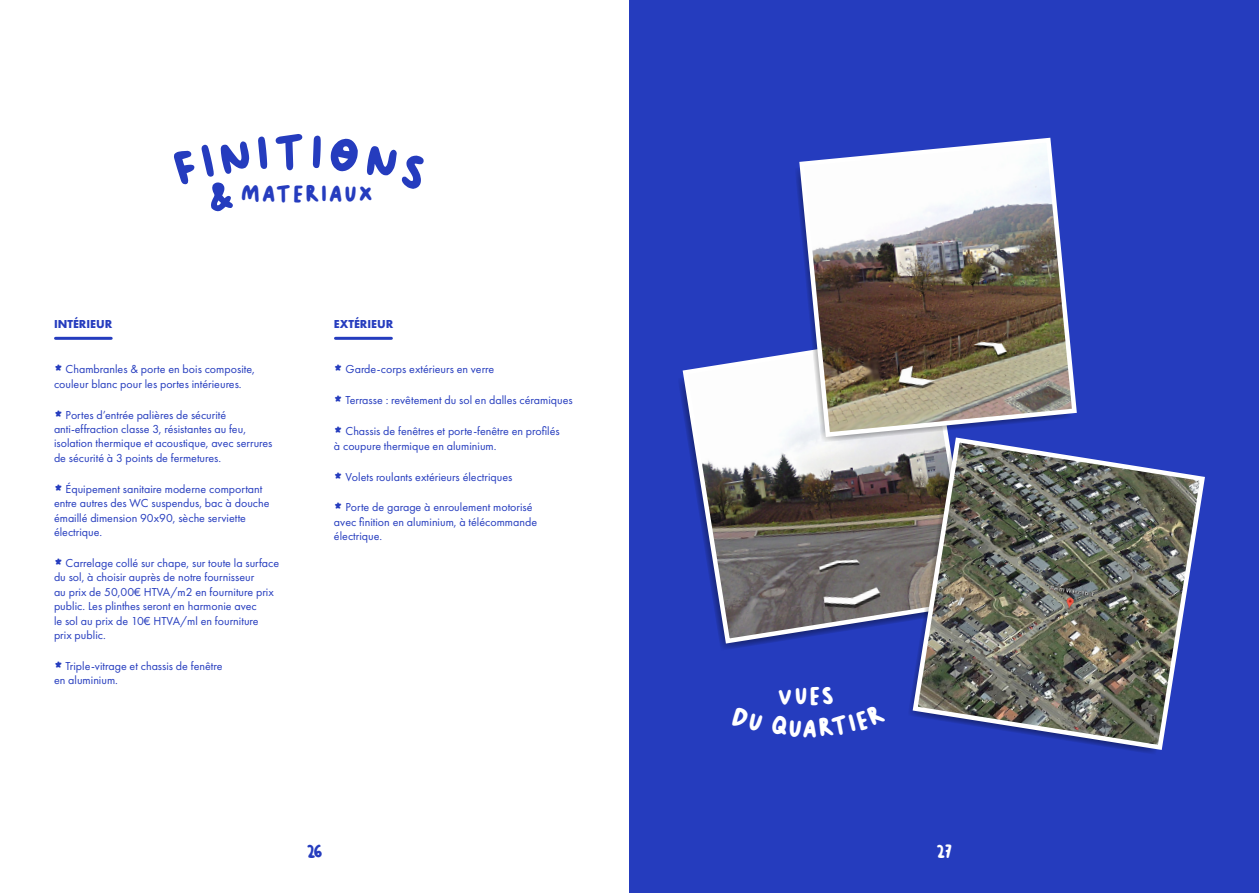
<style>
.page{position:relative;width:1259px;height:893px;background:#fff}
.page>*{position:absolute;margin:0;border:0;box-sizing:border-box;transform-origin:0 0}
.t1{font:32.55px "Kopi Senja Sans";color:#fff;scale:.96 1}
.t2{font:30.15px "Kopi Senja Sans";letter-spacing:-.005em;color:#253cbe}
.t3{font:21.15px "Kopi Senja Sans";color:#253cbe;scale:.96 1}
.t4{font:21.15px "Kopi Senja Sans";color:#fff;scale:.96 1}
.t5{font:12px/14.4px "Futura PT";color:#253cbe}
.t6{font:700 12px "Futura PT";color:#253cbe}
.s1{font-family:"Kopi Senja Sans";font-size:19.5px}
</style>
<div class="page">
<div style="left:629px;top:0;width:630px;height:893px;background:#253cbe"></div>
<hr style="left:56px;top:337px;width:55px;height:3px;background:#253cbe">
<hr style="left:335px;top:337px;width:56px;height:3px;background:#253cbe">
<svg style="left:680px;top:353px;width:224px;height:293px;background:#7f8095"></svg>
<svg style="left:904px;top:445px;width:250px;height:308px"></svg>
<svg style="left:792px;top:172px;width:118px;height:273px"></svg>
<img style="left:797px;top:137px;width:280px;height:302px">
<img style="left:910px;top:435px;width:295px;height:317px">
<h2 class="t2" style="left:240px;top:179px;width:135px">MATERIAUX</h2>
<p class="t6" style="left:54px;top:316px;width:60px">INTÉRIEUR</p>
<p class="t5" style="left:54px;top:362px;width:202px"><span class="s1">*</span> Chambranles &amp; porte en bois composite, couleur blanc pour les portes intérieures.</p>
<p class="t5" style="left:54px;top:407px;width:220px"><span class="s1">*</span> Portes d’entrée palières de sécurité anti-effraction classe 3, résistantes au feu, isolation thermique et acoustique, avec serrures de sécurité à 3 points de fermetures.</p>
<p class="t5" style="left:54px;top:481px;width:217px"><span class="s1">*</span> Équipement sanitaire moderne comportant entre autres des WC suspendus, bac à douche émaillé dimension 90x90, sèche serviette électrique.</p>
<p class="t5" style="left:54px;top:556px;width:227px"><span class="s1">*</span> Carrelage collé sur chape, sur toute la surface du sol, à choisir auprès de notre fournisseur<br>au prix de 50,00€ HTVA/m2 en fourniture prix public. Les plinthes seront en harmonie avec<br>le sol au prix de 10€ HTVA/ml en fourniture prix public.</p>
<p class="t5" style="left:54px;top:658px;width:170px"><span class="s1">*</span> Triple-vitrage et chassis de fenêtre en aluminium.</p>
<p class="t6" style="left:334px;top:316px;width:61px">EXTÉRIEUR</p>
<p class="t5" style="left:334px;top:362px;width:162px"><span class="s1">*</span> Garde-corps extérieurs en verre</p>
<p class="t5" style="left:334px;top:393px;width:240px"><span class="s1">*</span> Terrasse : revêtement du sol en dalles céramiques</p>
<p class="t5" style="left:334px;top:424px;width:227px"><span class="s1">*</span> Chassis de fenêtres et porte-fenêtre en profilés à coupure thermique en aluminium.</p>
<p class="t5" style="left:334px;top:469px;width:180px"><span class="s1">*</span> Volets roulants extérieurs électriques</p>
<p class="t5" style="left:334px;top:500px;width:205px"><span class="s1">*</span> Porte de garage à enroulement motorisé avec finition en aluminium, à télécommande électrique.</p>
<h1 class="t1" style="left:776px;top:681px;width:62px;rotate:-2deg">VUES</h1>
<h3 class="t3" style="left:306px;top:841px;width:19px">26</h3>
<h3 class="t4" style="left:935px;top:841px;width:19px">27</h3>
</div>
